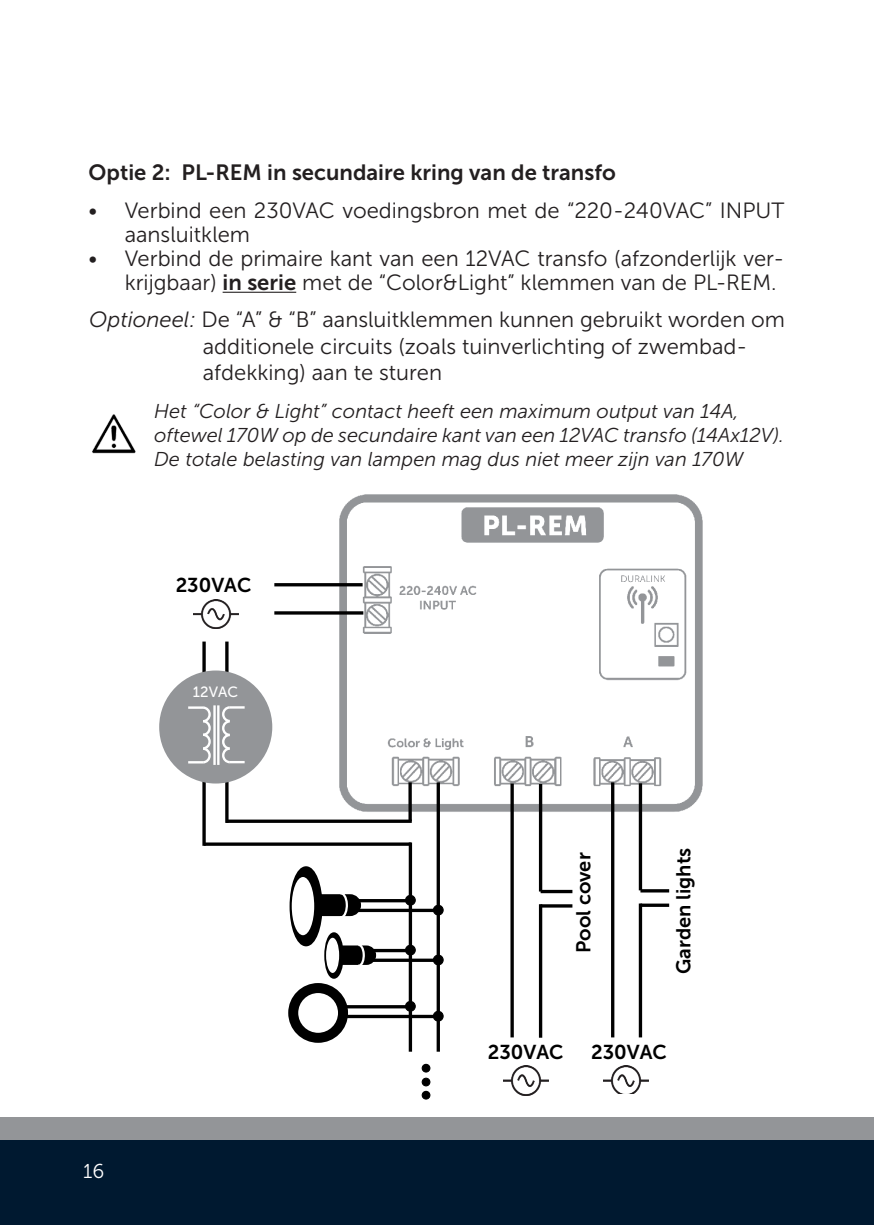
<style>
.page{position:relative;width:874px;height:1225px;background:#fff}
.page>*{position:absolute;margin:0;border:0;box-sizing:border-box;transform-origin:0 0}
.t1{font:22px/24px "Museo Sans 300";color:#231f20}
.t2{font:22px "Museo Sans 700";color:#231f20}
.t3{font:italic 20px/24px "Museo Sans 300";color:#231f20}
.t4{font:20px "Museo Sans 700";color:#000}
.t5{font:20px "Museo Sans 300";color:#fff}
.t6{font:14.8px "Museo Sans 500";color:#fff}
.s1{font-family:"Museo Sans 700"}
.s2{font-style:italic}
</style>
<div class="page">
<div style="left:0;top:1140px;width:873px;height:85px;background:#001930"></div>
<div style="left:0;top:1117px;width:873px;height:23px;background:#939598"></div>
<hr style="left:222px;top:292px;width:74px;height:1px;background:#231f20">
<img style="left:333px;top:494px;width:370px;height:320px">
<svg style="left:202px;top:641px;width:4px;height:205px"></svg>
<div style="left:405px;top:895px;width:10px;height:10px;background:#000;border-radius:50%"></div>
<div style="left:405px;top:895px;width:10px;height:10px;border:1px solid #000;border-radius:50%"></div>
<svg style="left:408px;top:842px;width:4px;height:209px"></svg>
<hr style="left:436px;top:782px;width:3px;height:269px;background:#000">
<hr style="left:225px;top:641px;width:3px;height:182px;background:#000">
<hr style="left:408px;top:782px;width:3px;height:39px;background:#000">
<hr style="left:343px;top:899px;width:67px;height:3px;background:#000">
<svg style="left:356px;top:908px;width:76px;height:4px"></svg>
<div style="left:303px;top:896px;width:56px;height:18px;background:#000;border-radius:9px"></div>
<div style="left:301px;top:894px;width:60px;height:22px;border:3px solid #000;border-radius:9px"></div>
<div style="left:291px;top:868px;width:30px;height:76px;background:#000;border-radius:50%"></div>
<div style="left:289px;top:866px;width:33px;height:80px;border:3px solid #000;border-radius:50%"></div>
<svg style="left:337px;top:894px;width:12px;height:23px"></svg>
<div style="left:291px;top:877px;width:23px;height:58px;background:#fff;border-radius:50%"></div>
<div style="left:433px;top:905px;width:10px;height:10px;background:#000;border-radius:50%"></div>
<div style="left:432px;top:904px;width:11px;height:11px;border:1px solid #000;border-radius:50%"></div>
<div style="left:405px;top:945px;width:10px;height:10px;background:#000;border-radius:50%"></div>
<div style="left:405px;top:944px;width:10px;height:11px;border:1px solid #000;border-radius:50%"></div>
<hr style="left:343px;top:949px;width:67px;height:3px;background:#000">
<svg style="left:375px;top:958px;width:57px;height:4px"></svg>
<div style="left:433px;top:955px;width:10px;height:10px;background:#000;border-radius:50%"></div>
<div style="left:432px;top:954px;width:11px;height:11px;border:1px solid #000;border-radius:50%"></div>
<div style="left:327px;top:947px;width:47px;height:16px;background:#000;border-radius:8px"></div>
<div style="left:325px;top:945px;width:51px;height:20px;border:3px solid #000;border-radius:8px"></div>
<svg style="left:326px;top:934px;width:16px;height:43px"></svg>
<div style="left:324px;top:932px;width:19px;height:46px;border:3px solid #000;border-radius:50%"></div>
<svg style="left:355px;top:945px;width:9px;height:20px"></svg>
<div style="left:326px;top:937px;width:13px;height:36px;background:#fff;border-radius:50%"></div>
<div style="left:405px;top:1001px;width:10px;height:10px;background:#000;border-radius:50%"></div>
<div style="left:405px;top:1001px;width:10px;height:10px;border:1px solid #000;border-radius:50%"></div>
<hr style="left:343px;top:1005px;width:67px;height:3px;background:#000">
<svg style="left:348px;top:1014px;width:84px;height:4px"></svg>
<div style="left:433px;top:1011px;width:10px;height:10px;background:#000;border-radius:50%"></div>
<div style="left:432px;top:1010px;width:11px;height:11px;border:1px solid #000;border-radius:50%"></div>
<svg style="left:293px;top:988px;width:50px;height:49px"></svg>
<div style="left:288px;top:983px;width:60px;height:59px;border:10px solid #000;border-radius:50%"></div>
<div style="left:422px;top:1064px;width:7px;height:8px;background:#000;border-radius:50%"></div>
<div style="left:421px;top:1063px;width:9px;height:9px;border:1px solid #000;border-radius:50%"></div>
<div style="left:422px;top:1078px;width:7px;height:7px;background:#000;border-radius:50%"></div>
<div style="left:421px;top:1077px;width:9px;height:9px;border:1px solid #000;border-radius:50%"></div>
<div style="left:422px;top:1091px;width:7px;height:8px;background:#000;border-radius:50%"></div>
<div style="left:421px;top:1090px;width:9px;height:9px;border:1px solid #000;border-radius:50%"></div>
<hr style="left:510px;top:783px;width:3px;height:254px;background:#000">
<svg style="left:610px;top:782px;width:4px;height:255px"></svg>
<hr style="left:638px;top:783px;width:3px;height:107px;background:#000">
<hr style="left:638px;top:903px;width:3px;height:134px;background:#000">
<hr style="left:640px;top:889px;width:28px;height:3px;background:#000">
<svg style="left:640px;top:903px;width:28px;height:4px"></svg>
<hr style="left:274px;top:611px;width:89px;height:3px;background:#000">
<hr style="left:274px;top:583px;width:88px;height:3px;background:#000">
<svg style="left:538px;top:784px;width:4px;height:107px"></svg>
<svg style="left:538px;top:904px;width:4px;height:133px"></svg>
<hr style="left:540px;top:890px;width:32px;height:3px;background:#000">
<hr style="left:540px;top:904px;width:32px;height:3px;background:#000">
<svg style="left:204px;top:842px;width:207px;height:4px"></svg>
<svg style="left:228px;top:819px;width:183px;height:4px"></svg>
<img style="left:193px;top:599px;width:45px;height:29px">
<img style="left:503px;top:1065px;width:45px;height:30px">
<img style="left:603px;top:1065px;width:45px;height:28px">
<div style="left:159px;top:670px;width:113px;height:113px;background:#939598;border-radius:50%"></div>
<svg style="left:188px;top:706px;width:23px;height:58px"></svg>
<svg style="left:222px;top:706px;width:22px;height:58px"></svg>
<hr style="left:213px;top:705px;width:3px;height:60px;background:#fff">
<hr style="left:217px;top:705px;width:2px;height:60px;background:#fff">
<img style="left:92px;top:414px;width:44px;height:40px">
<p class="t2" style="left:89px;top:160px;width:528px">Optie 2: PL-REM in secundaire kring van de transfo</p>
<p class="t1" style="left:125px;top:199px;width:661px;text-indent:-36px">• Verbind een 230VAC voedingsbron met de “220-240VAC” INPUT aansluitklem</p>
<p class="t1" style="left:125px;top:247px;width:661px;text-indent:-36px">• Verbind de primaire kant van een 12VAC transfo (afzonderlijk ver&shy;krijgbaar) <span class="s1">in serie</span> met de “Color&amp;Light” klemmen van de PL-REM.</p>
<p class="t1" style="left:89px;top:308px;width:697px"><span class="s2">Optioneel:</span> De “A” &amp; “B” aansluitklemmen kunnen gebruikt worden om</p>
<p class="t1" style="left:203px;top:334px;width:545px">additionele circuits (zoals tuinverlichting of zwembad-</p>
<p class="t1" style="left:203px;top:361px;width:241px">afdekking) aan te sturen</p>
<p class="t3" style="left:154px;top:399px;width:586px">Het “Color &amp; Light” contact heeft een maximum output van 14A,</p>
<p class="t3" style="left:154px;top:423px;width:631px">oftewel 170W op de secundaire kant van een 12VAC transfo (14Ax12V).<br>De totale belasting van lampen mag dus niet meer zijn van 170W</p>
<p class="t4" style="left:175px;top:574px;width:77px">230VAC</p>
<p class="t6" style="left:193px;top:683px;width:47px">12VAC</p>
<p class="t5" style="left:83px;top:1160px;width:23px">16</p>
<p class="t4" style="left:572px;top:953px;width:102px;rotate:-90deg">Pool cover</p>
<p class="t4" style="left:672px;top:974px;width:128px;rotate:-90deg">Garden lights</p>
<p class="t4" style="left:487px;top:1041px;width:77px">230VAC</p>
<p class="t4" style="left:591px;top:1040px;width:77px">230VAC</p>
</div>
